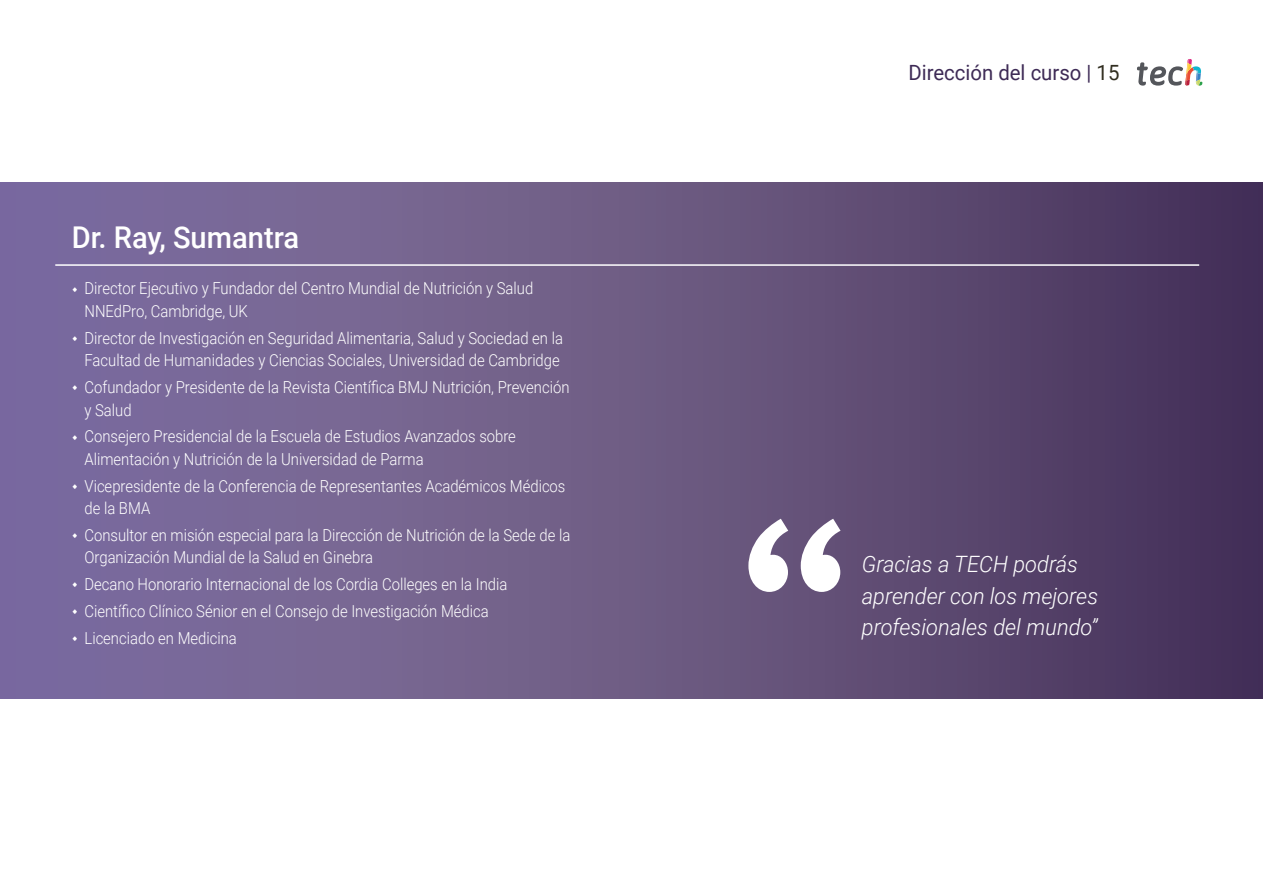
<style>
.page{position:relative;width:1263px;height:893px;background:#fff}
.page>*{position:absolute;margin:0;border:0;box-sizing:border-box;transform-origin:0 0}
.t1{font:500 30px "Roboto";color:#fff}
.t2{font:italic 300 22.5px/31.5px "Roboto";color:#fff}
.t3{font:21px "Roboto";color:#3e2b56}
.t4{font:300 16.5px/22.5px "Roboto";color:#fff;scale:.9 1}
.s1{color:#312e20}
</style>
<div class="page">
<div style="left:0;top:182px;width:1263px;height:516px;background:linear-gradient(to right,#8575a6,#4b375b)"></div>
<svg style="left:748px;top:519px;width:92px;height:73px"></svg>
<hr style="left:55px;top:264px;width:1144px;height:2px;background:#fff">
<svg style="left:1137px;top:59px;width:65px;height:27px"></svg>
<svg style="left:73px;top:287px;width:4px;height:5px"></svg>
<svg style="left:73px;top:336px;width:4px;height:5px"></svg>
<svg style="left:73px;top:385px;width:4px;height:5px"></svg>
<svg style="left:73px;top:435px;width:4px;height:5px"></svg>
<svg style="left:73px;top:484px;width:4px;height:5px"></svg>
<svg style="left:73px;top:533px;width:4px;height:5px"></svg>
<svg style="left:73px;top:582px;width:4px;height:5px"></svg>
<svg style="left:73px;top:609px;width:4px;height:5px"></svg>
<svg style="left:73px;top:636px;width:4px;height:5px"></svg>
<h1 class="t1" style="left:72px;top:216px;width:229px">Dr. Ray, Sumantra</h1>
<p class="t4" style="left:85px;top:277px;width:500px">Director Ejecutivo y Fundador del Centro Mundial de Nutrición y Salud<br>NNEdPro, Cambridge, UK</p>
<p class="t4" style="left:85px;top:326px;width:533px">Director de Investigación en Seguridad Alimentaria, Salud y Sociedad en la<br>Facultad de Humanidades y Ciencias Sociales, Universidad de Cambridge</p>
<p class="t4" style="left:85px;top:375px;width:540px">Cofundador y Presidente de la Revista Científica BMJ Nutrición, Prevención y Salud</p>
<p class="t4" style="left:85px;top:424px;width:481px">Consejero Presidencial de la Escuela de Estudios Avanzados sobre<br>Alimentación y Nutrición de la Universidad de Parma</p>
<p class="t4" style="left:85px;top:474px;width:536px">Vicepresidente de la Conferencia de Representantes Académicos Médicos de la BMA</p>
<p class="t4" style="left:85px;top:523px;width:541px">Consultor en misión especial para la Dirección de Nutrición de la Sede de la<br>Organización Mundial de la Salud en Ginebra</p>
<p class="t4" style="left:85px;top:570px;width:471px;line-height:26.7px">Decano Honorario Internacional de los Cordia Colleges en la India<br>Científico Clínico Sénior en el Consejo de Investigación Médica<br>Licenciado en Medicina</p>
<p class="t3" style="left:908px;top:57px;width:213px">Dirección del curso | <span class="s1">15</span></p>
<h2 class="t2" style="left:862px;top:548px;width:238px">Gracias a TECH podrás aprender con los mejores profesionales del mundo”</h2>
</div>
